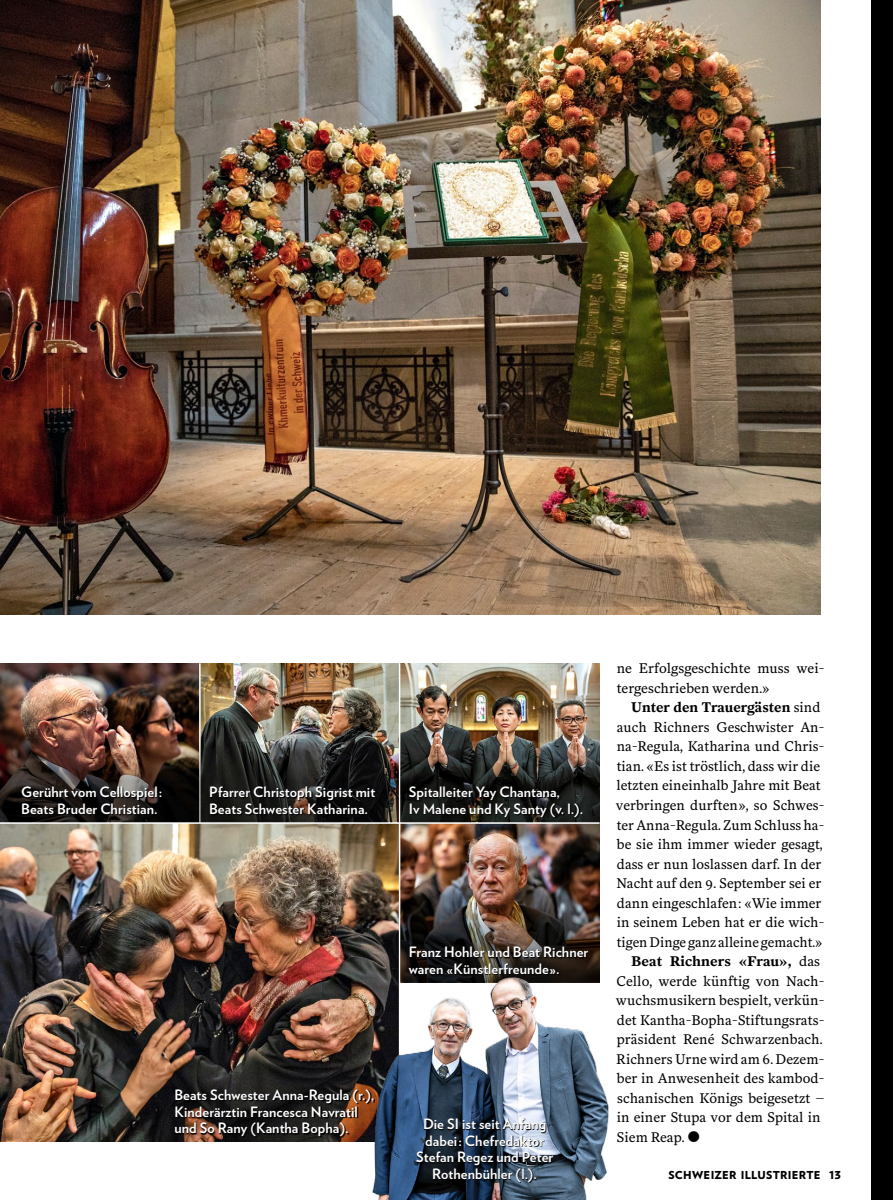
<style>
.page{position:relative;width:893px;height:1200px;background:#fff}
.page>*{position:absolute;margin:0;border:0;box-sizing:border-box;transform-origin:0 0}
._800_Legi_9_5_VBold{font:700 14.25px/16.5px "Verlag";letter-spacing:.005em;color:#fff}
._502_LT_SupTxt_BS_EZ{font:13.8px/19.5px "Superior Text";color:#000}
.t1{font:900 10.95px "Verlag";letter-spacing:.025em;color:#000}
.s1{font-weight:700}
</style>
<div class="page">
<img style="left:0;top:0;width:821px;height:614px">
<img style="left:400px;top:823px;width:200px;height:77px">
<img style="left:0;top:823px;width:399px;height:318px">
<img style="left:400px;top:663px;width:200px;height:77px">
<img style="left:201px;top:663px;width:198px;height:77px">
<img style="left:0;top:663px;width:199px;height:77px">
<img style="left:0;top:740px;width:199px;height:82px">
<svg style="left:201px;top:740px;width:198px;height:82px;background:#282826"></svg>
<img style="left:400px;top:740px;width:200px;height:82px">
<img style="left:400px;top:900px;width:200px;height:72px">
<img style="left:370px;top:972px;width:239px;height:227px">
<svg style="left:175px;top:1089px;width:200px;height:48px;background:#2a1c15"></svg>
<svg style="left:22px;top:786px;width:140px;height:29px;background:#191614"></svg>
<svg style="left:210px;top:786px;width:166px;height:29px;background:#151312"></svg>
<svg style="left:409px;top:786px;width:174px;height:31px;background:#121311"></svg>
<svg style="left:409px;top:946px;width:180px;height:28px;background:#1d1915"></svg>
<svg style="left:417px;top:1118px;width:137px;height:64px;background:#34404f"></svg>
<div style="left:872px;top:0;width:21px;height:1199px;background:#000"></div>
<p class="_800_Legi_9_5_VBold" style="left:21px;top:783px;width:143px">Gerührt vom Cellospiel:<br>Beats Bruder Christian.</p>
<p class="_800_Legi_9_5_VBold" style="left:209px;top:783px;width:168px">Pfarrer Christoph Sigrist mit<br>Beats Schwester Katharina.</p>
<p class="_800_Legi_9_5_VBold" style="left:409px;top:783px;width:176px">Spitalleiter Yay Chantana,<br>Iv Malene und Ky Santy (v. l.).</p>
<p class="_800_Legi_9_5_VBold" style="left:409px;top:942px;width:181px">Franz Hohler und Beat Richner waren «Künstlerfreunde».</p>
<p class="_800_Legi_9_5_VBold" style="left:174px;top:1085px;width:202px">Beats Schwester Anna-Regula (r.),<br>Kinderärztin Francesca Navratil und So Rany (Kantha Bopha).</p>
<p class="_800_Legi_9_5_VBold" style="left:416px;top:1114px;width:139px;text-align:center">Die SI ist seit Anfang dabei: Chefredaktor<br>Stefan Regez und Peter<br>Rothenbühler (l.).</p>
<p class="_502_LT_SupTxt_BS_EZ" style="left:617px;top:659px;width:209px">ne Erfolgsgeschichte muss wei&shy;tergeschrieben werden.»</p>
<p class="_502_LT_SupTxt_BS_EZ" style="left:616px;top:698px;width:210px;text-indent:15px"><span class="s1">Unter den Trauergästen</span> sind auch Richners Geschwister An&shy;na-Regula, Katharina und Chris&shy;tian. «Es ist tröstlich, dass wir die letzten eineinhalb Jahre mit Beat verbringen durften», so Schwes&shy;ter Anna-Regula. Zum Schluss ha&shy;be sie ihm immer wieder gesagt, dass er nun loslassen darf. In der<br>Nacht auf den 9. September sei er dann eingeschlafen: «Wie immer in seinem Leben hat er die wich&shy;tigen Dinge ganz alleine gemacht.»</p>
<p class="_502_LT_SupTxt_BS_EZ" style="left:616px;top:951px;width:210px;text-indent:15px"><span class="s1">Beat Richners «Frau»,</span> das<br>Cello, werde künftig von Nach&shy;wuchsmusikern bespielt, verkün&shy;det Kantha-Bopha-Stiftungsrats&shy;präsident René Schwarzenbach.<br>Richners Urne wird am 6. Dezem&shy;ber in Anwesenheit des kambod&shy;schanischen Königs beigesetzt – in einer Stupa vor dem Spital in<br>Siem Reap.</p>
<p class="t1" style="left:668px;top:1165px;width:154px">SCHWEIZER ILLUSTRIERTE</p>
<p class="t1" style="left:829px;top:1165px;width:13px">13</p>
</div>
